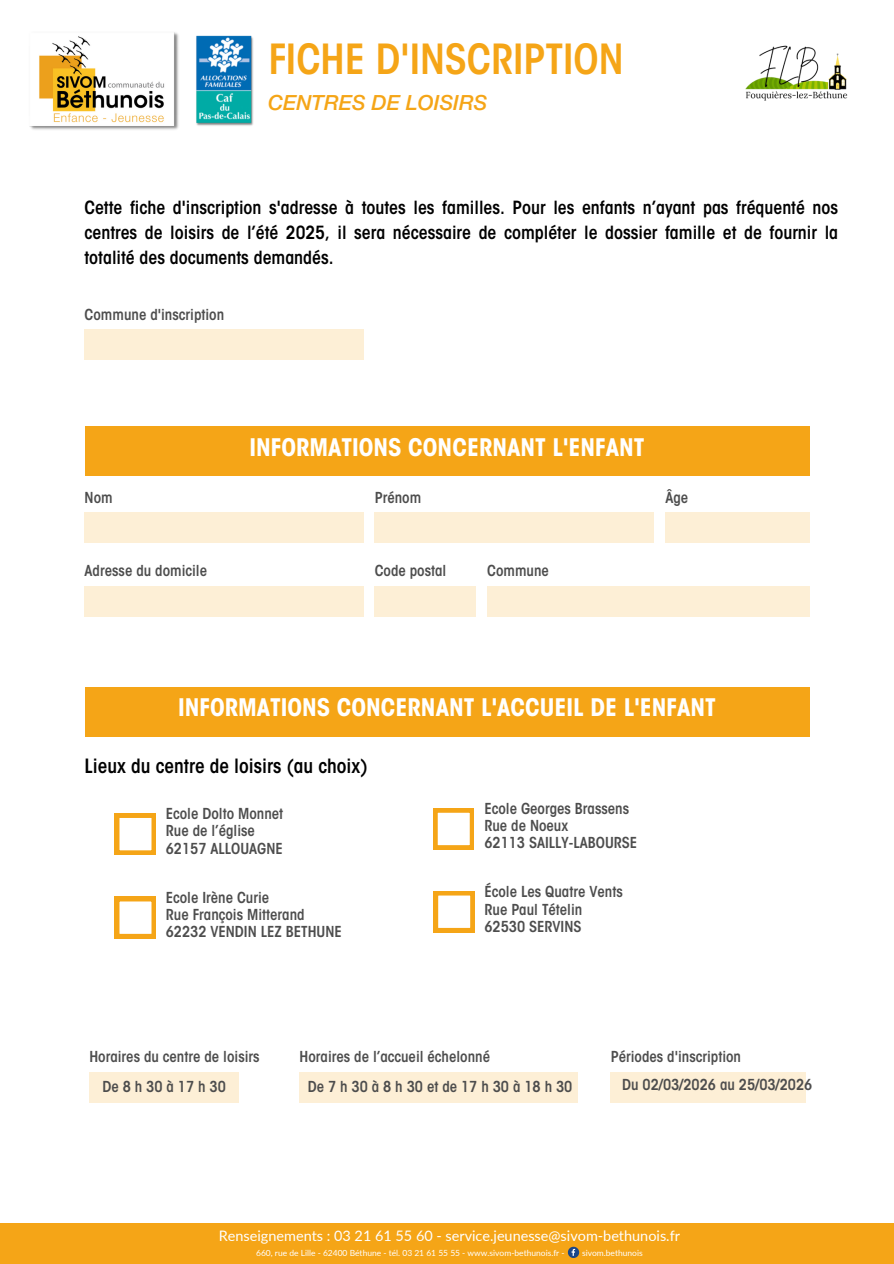
<style>
.page{position:relative;width:894px;height:1264px;background:#fff}
.page>*{position:absolute;margin:0;border:0;box-sizing:border-box;transform-origin:0 0}
.t1{font:600 condensed 41.1px "ITC Avant Garde Std";color:#f5a517}
.t2{font:700 condensed 24px "ITC Avant Garde Std";color:#fff}
.t3{font:italic 500 21px "Helvetica Neue Cyr";color:#f5a517}
.t4{font:600 condensed 19.5px "ITC Avant Garde Std";color:#000}
.t5{font:600 condensed 18px/24.8px "ITC Avant Garde Std";color:#000;text-align:justify}
.t6{font:600 condensed 15px/17.2px "ITC Avant Garde Std";color:#4d4d4d}
.t7{font:14.4px "Lato";color:#fff}
.t8{font:8.4px "Lato";color:#fff}
</style>
<div class="page">
<img style="left:29px;top:32px;width:150px;height:98px">
<img style="left:196px;top:36px;width:57px;height:90px">
<div style="left:85px;top:687px;width:724px;height:49px;background:#f5a517"></div>
<div style="left:85px;top:329px;width:279px;height:31px;background:#fdefd6"></div>
<div style="left:0;top:1222px;width:893px;height:41px;background:#f5a517"></div>
<svg style="left:567px;top:1246px;width:12px;height:11px"></svg>
<div style="left:85px;top:426px;width:724px;height:50px;background:#f5a517"></div>
<div style="left:85px;top:512px;width:279px;height:31px;background:#fdefd6"></div>
<div style="left:374px;top:512px;width:280px;height:31px;background:#fdefd6"></div>
<div style="left:85px;top:586px;width:279px;height:31px;background:#fdefd6"></div>
<div style="left:665px;top:512px;width:144px;height:31px;background:#fdefd6"></div>
<div style="left:374px;top:586px;width:102px;height:31px;background:#fdefd6"></div>
<div style="left:487px;top:586px;width:322px;height:31px;background:#fdefd6"></div>
<div style="left:89px;top:1072px;width:150px;height:31px;background:#fdefd6"></div>
<div style="left:299px;top:1072px;width:278px;height:31px;background:#fdefd6"></div>
<div style="left:610px;top:1072px;width:195px;height:31px;background:#fdefd6"></div>
<img style="left:745px;top:45px;width:103px;height:56px">
<svg style="left:433px;top:891px;width:41px;height:41px"></svg>
<div style="left:115px;top:813px;width:41px;height:41px;background:#f5a517"></div>
<svg style="left:119px;top:818px;width:33px;height:33px"></svg>
<div style="left:433px;top:808px;width:41px;height:41px;background:#f5a517"></div>
<svg style="left:437px;top:812px;width:33px;height:34px"></svg>
<div style="left:115px;top:897px;width:41px;height:41px;background:#f5a517"></div>
<svg style="left:119px;top:901px;width:33px;height:33px"></svg>
<h1 class="t1" style="left:268px;top:44px;width:357px">FICHE D'INSCRIPTION</h1>
<h3 class="t3" style="left:268px;top:95px;width:221px">CENTRES DE LOISIRS</h3>
<p class="t5" style="left:84px;top:197px;width:755px">Cette fiche d'inscription s'adresse à toutes les familles. Pour les enfants n’ayant pas fréquenté nos centres de loisirs de l’été 2025, il sera nécessaire de compléter le dossier famille et de fournir la totalité des documents demandés.</p>
<p class="t6" style="left:85px;top:307px;width:141px">Commune d'inscription</p>
<h2 class="t2" style="left:249px;top:438px;width:396px">INFORMATIONS CONCERNANT L'ENFANT</h2>
<p class="t6" style="left:85px;top:490px;width:30px">Nom</p>
<p class="t6" style="left:374px;top:490px;width:48px">Prénom</p>
<p class="t6" style="left:665px;top:490px;width:24px">Âge</p>
<p class="t6" style="left:85px;top:564px;width:124px">Adresse du domicile</p>
<p class="t6" style="left:374px;top:564px;width:73px">Code postal</p>
<p class="t6" style="left:487px;top:564px;width:63px">Commune</p>
<h2 class="t2" style="left:178px;top:698px;width:539px">INFORMATIONS CONCERNANT L'ACCUEIL DE L'ENFANT</h2>
<h3 class="t4" style="left:85px;top:758px;width:284px">Lieux du centre de loisirs (au choix)</h3>
<p class="t6" style="left:166px;top:807px;width:119px">Ecole Dolto Monnet<br>Rue de l’église<br>62157 ALLOUAGNE</p>
<p class="t6" style="left:166px;top:890px;width:177px">Ecole Irène Curie<br>Rue François Mitterand<br>62232 VENDIN LEZ BETHUNE</p>
<p class="t6" style="left:484px;top:801px;width:146px">Ecole Georges Brassens</p>
<p class="t6" style="left:484px;top:819px;width:154px">Rue de Noeux<br>62113 SAILLY-LABOURSE</p>
<p class="t6" style="left:484px;top:885px;width:140px">École Les Quatre Vents<br>Rue Paul Tételin<br>62530 SERVINS</p>
<p class="t6" style="left:102px;top:1044px;width:159px;line-height:29.4px;text-indent:-13px">Horaires du centre de loisirs<br>De8h30à17h30</p>
<p class="t6" style="left:307px;top:1044px;width:266px;line-height:29.4px;text-indent:-8px">Horaires de l’accueil échelonné<br>De7h30à8h30etde17h30à18h30</p>
<p class="t6" style="left:622px;top:1044px;width:192px;line-height:27.6px;text-indent:-11px">Périodes d'inscription<br>Du 02/03/2026 au 25/03/2026</p>
<p class="t7" style="left:219px;top:1226px;width:462px">Renseignements : 03 21 61 55 60 - service.jeunesse@sivom-bethunois.fr</p>
<p class="t8" style="left:256px;top:1247px;width:310px">660, rue de Lille - 62400 Béthune - tél. 03 21 61 55 55 - www.sivom-bethunois.fr -</p>
<p class="t8" style="left:582px;top:1247px;width:62px">sivom.bethunois</p>
</div>
